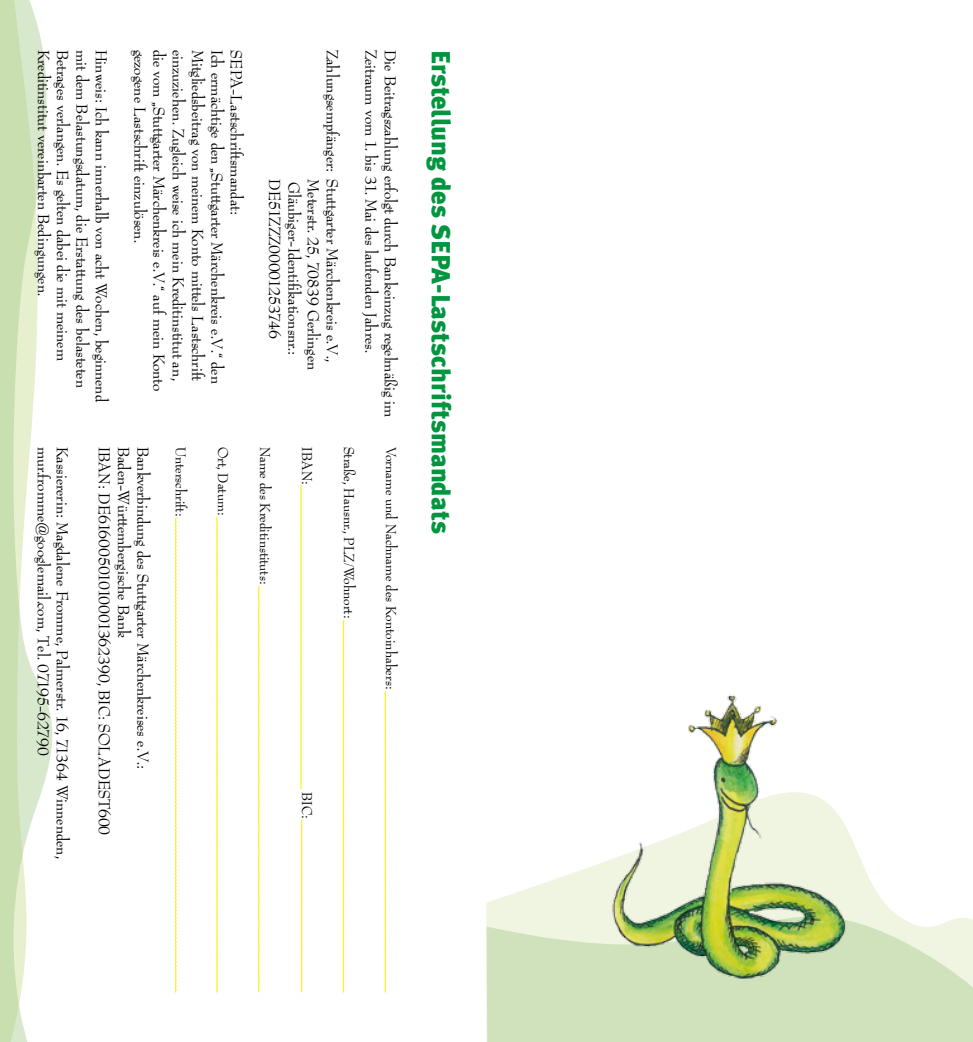
<style>
.page{position:relative;width:973px;height:1042px;background:#fff}
.page>*{position:absolute;margin:0;border:0;box-sizing:border-box;transform-origin:0 0}
.t1{font:900 26.25px "Meta Plus";color:#00963f}
.t2{font:15.75px/19.2px "Bernhard Modern BQ";color:#000}
.t3{font:14px "Bernhard Modern BQ";color:#000}
</style>
<div class="page">
<svg style="left:258px;top:586px;width:1px;height:406px"></svg>
<svg style="left:216px;top:516px;width:2px;height:476px"></svg>
<svg style="left:175px;top:517px;width:1px;height:475px"></svg>
<svg style="left:384px;top:691px;width:2px;height:301px"></svg>
<svg style="left:301px;top:819px;width:1px;height:173px"></svg>
<svg style="left:342px;top:620px;width:2px;height:372px"></svg>
<svg style="left:300px;top:485px;width:2px;height:304px"></svg>
<svg style="left:0;top:0;width:53px;height:1042px"></svg>
<svg style="left:486px;top:872px;width:410px;height:42px;fill:#f0f5e2"></svg>
<svg style="left:486px;top:914px;width:486px;height:128px;background:#d4e5c2"></svg>
<img style="left:577px;top:694px;width:304px;height:299px">
<p class="t2" style="left:53px;top:50px;width:248px;rotate:90deg">Kreditinstitut vereinbarten Bedingungen.</p>
<p class="t2" style="left:72px;top:50px;width:313px;rotate:90deg">Betrages verlangen. Es gelten dabei die mit meinem</p>
<p class="t2" style="left:92px;top:50px;width:340px;rotate:90deg">mit dem Belastungsdatum, die Erstattung des belasteten</p>
<p class="t2" style="left:111px;top:50px;width:354px;rotate:90deg">Hinweis: Ich kann innerhalb von acht Wochen, beginnend</p>
<p class="t2" style="left:149px;top:50px;width:195px;rotate:90deg">gezogene Lastschrift einzulösen.</p>
<p class="t2" style="left:169px;top:50px;width:343px;rotate:90deg">die vom „Stuttgarter Märchenkreis e.V.“ auf mein Konto</p>
<p class="t2" style="left:188px;top:50px;width:332px;rotate:90deg">einzuziehen. Zugleich weise ich mein Kreditinstitut an,</p>
<p class="t2" style="left:207px;top:50px;width:333px;rotate:90deg">Mitgliedsbeitrag von meinem Konto mittels Lastschrift</p>
<p class="t2" style="left:226px;top:50px;width:336px;rotate:90deg">Ich ermächtige den „Stuttgarter Märchenkreis e.V.“ den</p>
<p class="t2" style="left:246px;top:50px;width:167px;rotate:90deg">SEPA-Lastschriftsmandat:</p>
<p class="t2" style="left:342px;top:50px;width:124px;rotate:90deg">Zahlungsempfänger:</p>
<p class="t2" style="left:380px;top:50px;width:305px;rotate:90deg">Zeitraum vom 1. bis 31. Mai des laufenden Jahres.</p>
<p class="t2" style="left:400px;top:50px;width:369px;rotate:90deg">Die Beitragszahlung erfolgt durch Bankeinzug regelmäßig im</p>
<h1 class="t1" style="left:456px;top:50px;width:485px;rotate:90deg">Erstellung des SEPA-Lastschriftsmandats</h1>
<p class="t2" style="left:323px;top:179px;width:192px;rotate:90deg">Meterstr. 25, 70839 Gerlingen</p>
<p class="t2" style="left:342px;top:179px;width:184px;rotate:90deg">Stuttgarter Märchenkreis e.V.,</p>
<p class="t2" style="left:303px;top:179px;width:177px;rotate:90deg">Gläubiger-Identifikationsnr.:<br>DE51ZZZ00001253746</p>
<p class="t3" style="left:357px;top:446px;width:173px;rotate:90deg">Straße, Hausnr., PLZ/Wohnort:</p>
<p class="t3" style="left:399px;top:446px;width:244px;rotate:90deg">Vorname und Nachname des Kontoinhabers:</p>
<p class="t2" style="left:114px;top:446px;width:390px;rotate:90deg">IBAN: DE61600501010001362390, BIC: SOLADEST600</p>
<p class="t2" style="left:133px;top:446px;width:192px;rotate:90deg">Baden-Württembergische Bank</p>
<p class="t2" style="left:152px;top:446px;width:324px;rotate:90deg">Bankverbindung des Stuttgarter Märchenkreises e.V.:</p>
<p class="t3" style="left:189px;top:446px;width:71px;rotate:90deg">Unterschrift:</p>
<p class="t3" style="left:231px;top:446px;width:70px;rotate:90deg">Ort, Datum:</p>
<p class="t3" style="left:273px;top:446px;width:139px;rotate:90deg">Name des Kreditinstituts:</p>
<p class="t3" style="left:315px;top:446px;width:39px;rotate:90deg">IBAN:</p>
<p class="t2" style="left:53px;top:446px;width:310px;rotate:90deg">mur.fromme@googlemail.com, Tel. 07195-62790</p>
<p class="t2" style="left:72px;top:446px;width:414px;rotate:90deg">Kassiererin: Magdalene Fromme, Palmerstr. 16, 71364 Winnenden,</p>
<p class="t3" style="left:315px;top:791px;width:28px;rotate:90deg">BIC:</p>
</div>
